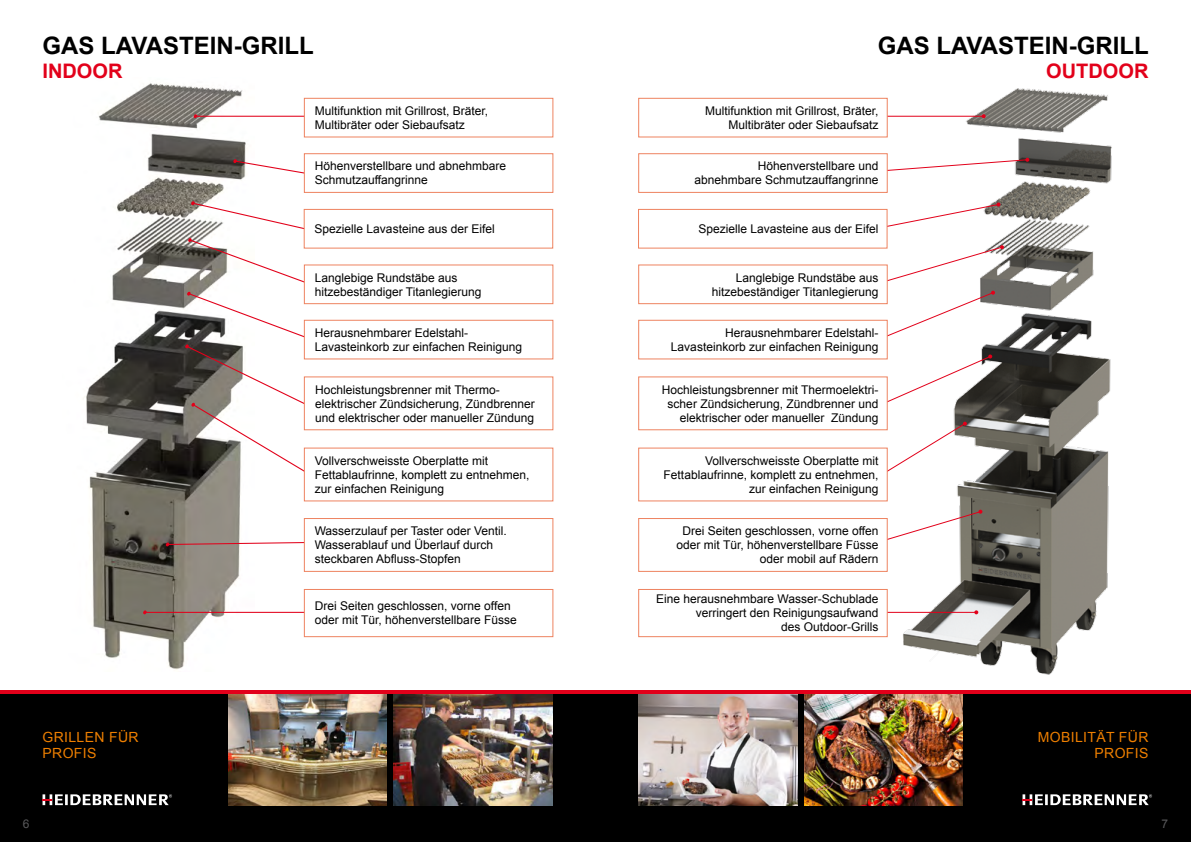
<style>
.page{position:relative;width:1191px;height:842px;background:#fff}
.page>*{position:absolute;margin:0;border:0;box-sizing:border-box;transform-origin:0 0}
.t1{font:700 24px "Arial";color:#000}
.t2{font:700 20px "Arial";color:#e2001a}
.t3{font:14px/16.8px "Arial";letter-spacing:.025em;color:#ee7f00}
.t4{font:12px/14px "Arial";color:#000;text-align:right}
.t5{font:12px "Arial";color:#58585a}
</style>
<div class="page">
<div style="left:0;top:693px;width:1191px;height:149px;background:#000"></div>
<img style="left:883px;top:88px;width:229px;height:587px">
<img style="left:638px;top:693px;width:159px;height:112px">
<img style="left:804px;top:693px;width:159px;height:112px">
<hr style="left:879px;top:116px;width:104px;height:1px;background:#e2001a">
<svg style="left:981px;top:114px;width:4px;height:4px"></svg>
<svg style="left:887px;top:158px;width:142px;height:14px"></svg>
<svg style="left:879px;top:202px;width:121px;height:27px"></svg>
<svg style="left:883px;top:245px;width:121px;height:39px"></svg>
<svg style="left:877px;top:291px;width:118px;height:50px"></svg>
<svg style="left:877px;top:354px;width:115px;height:53px"></svg>
<svg style="left:877px;top:422px;width:90px;height:56px"></svg>
<svg style="left:883px;top:510px;width:99px;height:34px"></svg>
<hr style="left:878px;top:612px;width:98px;height:1px;background:#e2001a">
<svg style="left:974px;top:610px;width:4px;height:4px"></svg>
<div style="left:638px;top:98px;width:249px;height:39px;background:#fff;border:1px solid #ee8360"></div>
<div style="left:638px;top:153px;width:249px;height:40px;background:#fff;border:1px solid #ee8360"></div>
<div style="left:638px;top:209px;width:249px;height:40px;background:#fff;border:1px solid #ee8360"></div>
<div style="left:638px;top:264px;width:249px;height:40px;background:#fff;border:1px solid #ee8360"></div>
<div style="left:638px;top:320px;width:249px;height:39px;background:#fff;border:1px solid #ee8360"></div>
<div style="left:638px;top:376px;width:249px;height:54px;background:#fff;border:1px solid #ee8360"></div>
<div style="left:638px;top:448px;width:249px;height:53px;background:#fff"></div>
<div style="left:638px;top:518px;width:249px;height:54px;background:#fff;border:1px solid #ee8360"></div>
<div style="left:638px;top:589px;width:249px;height:48px;background:#fff;border:1px solid #ee8360"></div>
<img style="left:86px;top:83px;width:180px;height:587px">
<img style="left:394px;top:693px;width:159px;height:112px">
<img style="left:228px;top:693px;width:159px;height:112px">
<hr style="left:195px;top:116px;width:114px;height:1px;background:#e2001a">
<svg style="left:185px;top:142px;width:131px;height:362px"></svg>
<svg style="left:166px;top:510px;width:138px;height:66px"></svg>
<hr style="left:145px;top:612px;width:165px;height:1px;background:#e2001a">
<svg style="left:143px;top:610px;width:4px;height:4px"></svg>
<div style="left:304px;top:98px;width:249px;height:39px;background:#fff;border:1px solid #ee8360"></div>
<div style="left:304px;top:153px;width:249px;height:40px;background:#fff;border:1px solid #ee8360"></div>
<div style="left:304px;top:209px;width:249px;height:40px;background:#fff;border:1px solid #ee8360"></div>
<div style="left:304px;top:264px;width:249px;height:40px;background:#fff;border:1px solid #ee8360"></div>
<div style="left:304px;top:320px;width:249px;height:39px;background:#fff;border:1px solid #ee8360"></div>
<div style="left:304px;top:376px;width:249px;height:54px;background:#fff;border:1px solid #ee8360"></div>
<div style="left:304px;top:448px;width:249px;height:53px;background:#fff"></div>
<div style="left:304px;top:518px;width:249px;height:54px;background:#fff;border:1px solid #ee8360"></div>
<div style="left:304px;top:589px;width:249px;height:48px;background:#fff;border:1px solid #ee8360"></div>
<hr style="left:0;top:690px;width:1191px;height:3px;background:#e2001a">
<svg style="left:1022px;top:794px;width:130px;height:11px"></svg>
<svg style="left:43px;top:794px;width:129px;height:11px"></svg>
<p class="t1" style="left:43px;top:30px;width:273px">GAS LAVASTEIN-GRILL</p>
<p class="t2" style="left:43px;top:57px;width:81px">INDOOR</p>
<p class="t3" style="left:43px;top:728px;width:98px">GRILLEN FÜR<br>PROFIS</p>
<p class="t4" style="left:315px;top:104px;width:175px">Multifunktion mit Grillrost, Bräter,</p>
<p class="t4" style="left:315px;top:118px;width:152px">Multibräter oder Siebaufsatz</p>
<p class="t4" style="left:315px;top:159px;width:193px">Höhenverstellbare und abnehmbare</p>
<p class="t4" style="left:315px;top:173px;width:115px">Schmutzauffangrinne</p>
<p class="t4" style="left:314px;top:222px;width:182px">Spezielle Lavasteine aus der Eifel</p>
<p class="t4" style="left:315px;top:271px;width:144px">Langlebige Rundstäbe aus</p>
<p class="t4" style="left:315px;top:285px;width:168px">hitzebeständiger Titanlegierung</p>
<p class="t4" style="left:315px;top:326px;width:155px">Herausnehmbarer Edelstahl-</p>
<p class="t4" style="left:315px;top:340px;width:209px">Lavasteinkorb zur einfachen Reinigung</p>
<p class="t4" style="left:315px;top:383px;width:186px">Hochleistungsbrenner mit Thermo-</p>
<p class="t4" style="left:315px;top:397px;width:221px;text-align:left">elektrischer Zündsicherung, Zündbrenner und elektrischer oder manueller Zündung</p>
<p class="t4" style="left:315px;top:454px;width:175px">Vollverschweisste Oberplatte mit</p>
<p class="t4" style="left:315px;top:468px;width:216px;text-align:left">Fettablaufrinne, komplett zu entnehmen, zur einfachen Reinigung</p>
<p class="t4" style="left:315px;top:524px;width:194px">Wasserzulauf per Taster oder Ventil.</p>
<p class="t4" style="left:315px;top:538px;width:180px">Wasserablauf und Überlauf durch</p>
<p class="t4" style="left:315px;top:552px;width:148px">steckbaren Abfluss-Stopfen</p>
<p class="t4" style="left:315px;top:599px;width:197px">Drei Seiten geschlossen, vorne offen</p>
<p class="t4" style="left:315px;top:613px;width:203px">oder mit Tür, höhenverstellbare Füsse</p>
<p class="t1" style="left:877px;top:30px;width:273px">GAS LAVASTEIN-GRILL</p>
<p class="t4" style="left:705px;top:104px;width:175px">Multifunktion mit Grillrost, Bräter,</p>
<p class="t4" style="left:728px;top:118px;width:152px">Multibräter oder Siebaufsatz</p>
<p class="t4" style="left:757px;top:159px;width:122px">Höhenverstellbare und</p>
<p class="t4" style="left:694px;top:173px;width:185px">abnehmbare Schmutzauffangrinne</p>
<p class="t4" style="left:698px;top:222px;width:182px">Spezielle Lavasteine aus der Eifel</p>
<p class="t4" style="left:735px;top:271px;width:144px">Langlebige Rundstäbe aus</p>
<p class="t4" style="left:711px;top:285px;width:168px">hitzebeständiger Titanlegierung</p>
<p class="t4" style="left:725px;top:326px;width:155px">Herausnehmbarer Edelstahl-</p>
<p class="t4" style="left:671px;top:340px;width:209px">Lavasteinkorb zur einfachen Reinigung</p>
<p class="t4" style="left:662px;top:383px;width:218px">Hochleistungsbrenner mit Thermoelektri&shy;scher Zündsicherung, Zündbrenner und elektrischer oder manueller Zündung</p>
<p class="t4" style="left:705px;top:454px;width:175px">Vollverschweisste Oberplatte mit</p>
<p class="t4" style="left:663px;top:468px;width:216px">Fettablaufrinne, komplett zu entnehmen,</p>
<p class="t4" style="left:749px;top:482px;width:131px">zur einfachen Reinigung</p>
<p class="t4" style="left:676px;top:524px;width:203px">Drei Seiten geschlossen, vorne offen oder mit Tür, höhenverstellbare Füsse oder mobil auf Rädern</p>
<p class="t4" style="left:656px;top:592px;width:224px">Eine herausnehmbare Wasser-Schublade</p>
<p class="t4" style="left:695px;top:606px;width:184px">verringert den Reinigungsaufwand</p>
<p class="t4" style="left:781px;top:620px;width:99px">des Outdoor-Grills</p>
<p class="t2" style="left:1046px;top:57px;width:104px">OUTDOOR</p>
<p class="t3" style="left:1038px;top:728px;width:112px">MOBILITÄT FÜR</p>
<p class="t3" style="left:1094px;top:745px;width:55px">PROFIS</p>
<p class="t5" style="left:23px;top:816px;width:8px">6</p>
<p class="t5" style="left:1161px;top:816px;width:8px">7</p>
</div>
